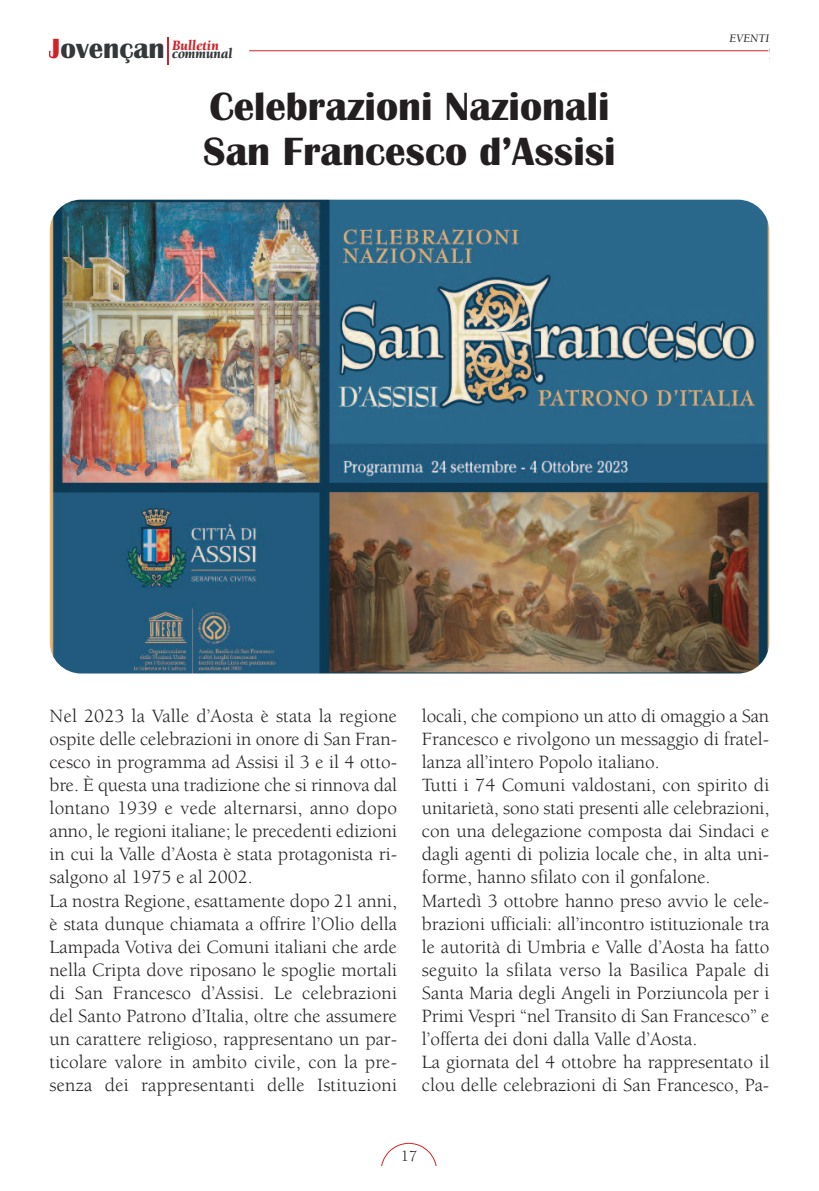
<style>
.page{position:relative;width:819px;height:1191px;background:#fff}
.page>*{position:absolute;margin:0;border:0;box-sizing:border-box;transform-origin:0 0}
.t1{font:700 40.77px/45px "Britannic";color:#231f20}
.t2{font:19.25px/23.1px "Berkeley";color:#231f20}
.t3{font:15.75px "Berkeley";color:#231f20}
.t4{font:italic 900 14.7px "Berkeley";color:#d22229;scale:.95 1}
.t5{font:italic 900 14.7px "Berkeley";color:#34383a;scale:.95 1}
.t6{font:italic 11.9px "Berkeley";color:#231f20}
.s1{font-family:"Britannic";font-weight:700;font-style:normal;font-size:28.7px}
.s2{font-family:"Britannic";font-weight:700;font-style:normal;font-size:28.7px;color:#34383a}
</style>
<div class="page">
<svg style="left:381px;top:1142px;width:56px;height:24px"></svg>
<hr style="left:167px;top:37px;width:2px;height:27px;background:#d22229">
<hr style="left:249px;top:50px;width:519px;height:1px;background:#d22229">
<img style="left:50px;top:200px;width:719px;height:473px">
<p class="t4" style="left:49px;top:40px;width:181px"><span class="s1">J</span><span class="s2">ovençan</span> Bulletin</p>
<p class="t5" style="left:172px;top:48px;width:65px">communal</p>
<h1 class="t1" style="left:203px;top:84px;width:414px">celebrazioni Nazionali san francesco d’assisi</h1>
<p class="t6" style="left:729px;top:34px;width:41px">EVENTI</p>
<p class="t2" style="left:50px;top:705px;width:349px">Nel 2023 la Valle d’Aosta è stata la regione ospite delle celebrazioni in onore di San Fran&shy;cesco in programma ad Assisi il 3 e il 4 otto&shy;bre. È questa una tradizione che si rinnova dal lontano 1939 e vede alternarsi, anno dopo anno, le regioni italiane; le precedenti edizioni in cui la Valle d’Aosta è stata protagonista ri&shy;salgono al 1975 e al 2002.<br>La nostra Regione, esattamente dopo 21 anni, è stata dunque chiamata a offrire l’Olio della Lampada Votiva dei Comuni italiani che arde nella Cripta dove riposano le spoglie mortali di San Francesco d’Assisi. Le celebrazioni del Santo Patrono d’Italia, oltre che assumere un carattere religioso, rappresentano un par&shy;ticolare valore in ambito civile, con la pre&shy;senza dei rappresentanti delle Istituzioni</p>
<p class="t2" style="left:422px;top:705px;width:349px">locali, che compiono un atto di omaggio a San Francesco e rivolgono un messaggio di fratel&shy;lanza all’intero Popolo italiano.<br>Tutti i 74 Comuni valdostani, con spirito di unitarietà, sono stati presenti alle celebrazioni, con una delegazione composta dai Sindaci e dagli agenti di polizia locale che, in alta uni&shy;forme, hanno sfilato con il gonfalone.<br>Martedì 3 ottobre hanno preso avvio le cele&shy;brazioni ufficiali: all’incontro istituzionale tra le autorità di Umbria e Valle d’Aosta ha fatto seguito la sfilata verso la Basilica Papale di Santa Maria degli Angeli in Porziuncola per i Primi Vespri “nel Transito di San Francesco” e l’offerta dei doni dalla Valle d’Aosta.<br>La giornata del 4 ottobre ha rappresentato il clou delle celebrazioni di San Francesco, Pa-</p>
<p class="t3" style="left:401px;top:1150px;width:18px">17</p>
</div>
